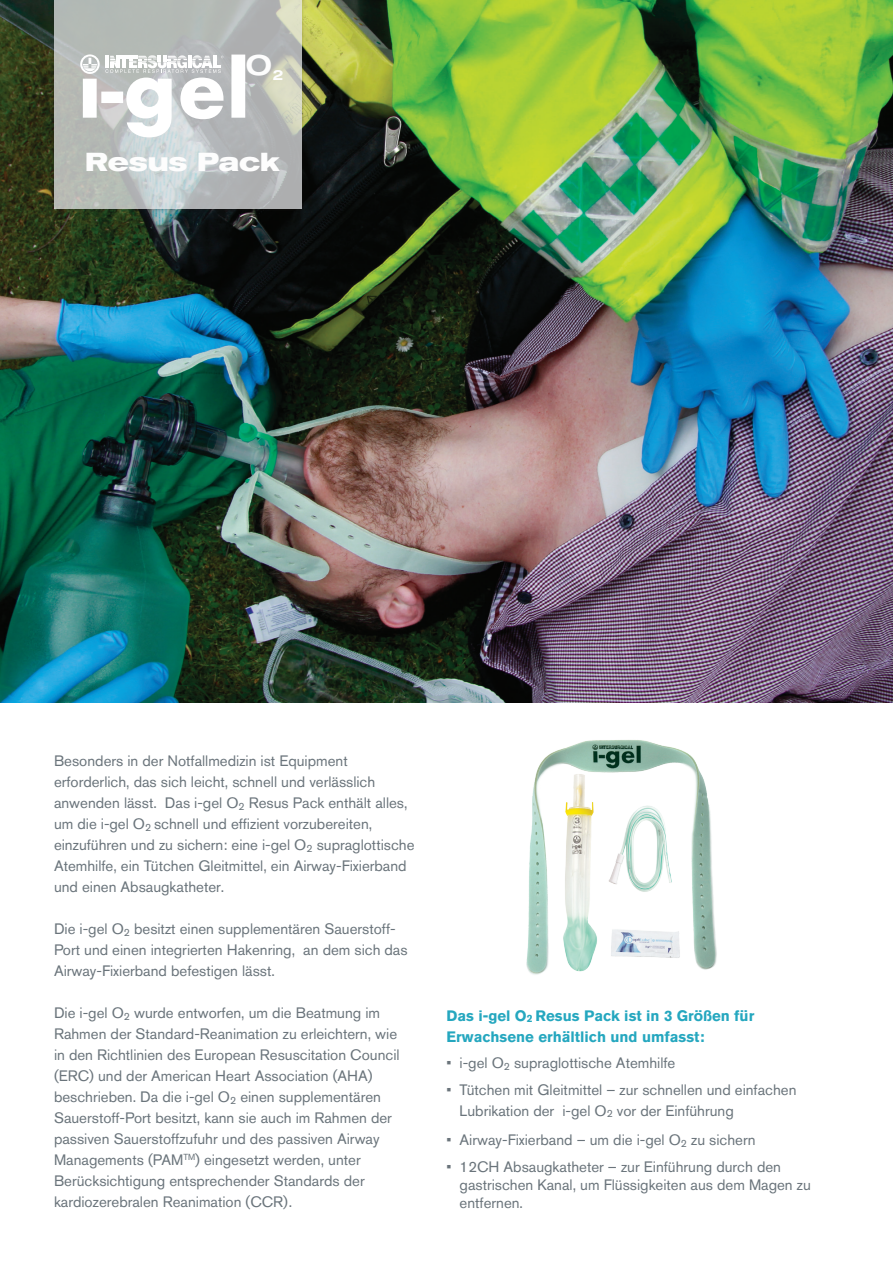
<style>
.page{position:relative;width:893px;height:1263px;background:#fff}
.page>*{position:absolute;margin:0;border:0;box-sizing:border-box;transform-origin:0 0}
.t1{font:500 expanded 28.05px "Akzidenz Grotesk BQ";color:#fdfdfd}
.t2{font:700 expanded 25.8px "Akzidenz Grotesk BQ";color:#fdfdfd}
.t3{font:15px/21px "Akzidenz Grotesk BQ";color:#6a747b}
.t4{font:700 15px/21px "Akzidenz Grotesk BQ";color:#25a7bf}
</style>
<div class="page">
<img style="left:0;top:0;width:893px;height:702px">
<div style="left:51px;top:0;width:254px;height:212px;background:#231f20;opacity:.53"></div>
<svg style="left:54px;top:0;width:247px;height:208px;background:#b8bdba"></svg>
<img style="left:526px;top:740px;width:191px;height:235px">
<img style="left:549px;top:757px;width:51px;height:218px">
<img style="left:605px;top:920px;width:80px;height:42px">
<img style="left:607px;top:803px;width:72px;height:98px">
<svg style="left:80px;top:54px;width:165px;height:83px"></svg>
<h1 class="t1" style="left:245px;top:49px;width:40px">O<sub>2</sub></h1>
<h2 class="t2" style="left:85px;top:147px;width:196px">Resus Pack</h2>
<p class="t3" style="left:54px;top:750px;width:362px">Besonders in der Notfallmedizin ist Equipment erforderlich, das sich leicht, schnell und verlässlich anwenden lässt. Das i-gel O<sub>2</sub> Resus Pack enthält alles, um die i-gel O<sub>2</sub> schnell und effizient vorzubereiten, einzuführen und zu sichern: eine i-gel O<sub>2</sub> supraglottische Atemhilfe, ein Tütchen Gleitmittel, ein Airway-Fixierband und einen Absaugkatheter.</p>
<p class="t3" style="left:54px;top:918px;width:355px">Die i-gel O<sub>2</sub> besitzt einen supplementären Sauerstoff-<br>Port und einen integrierten Hakenring, an dem sich das<br>Airway-Fixierband befestigen lässt.</p>
<p class="t3" style="left:54px;top:1002px;width:347px">Die i-gel O<sub>2</sub> wurde entworfen, um die Beatmung im Rahmen der Standard-Reanimation zu erleichtern, wie in den Richtlinien des European Resuscitation Council (ERC) und der American Heart Association (AHA) beschrieben. Da die i-gel O<sub>2</sub> einen supplementären Sauerstoff-Port besitzt, kann sie auch im Rahmen der passiven Sauerstoffzufuhr und des passiven Airway Managements (PAM<sup>TM</sup>) eingesetzt werden, unter Berücksichtigung entsprechender Standards der kardiozerebralen Reanimation (CCR).</p>
<p class="t4" style="left:446px;top:1005px;width:309px">Das i-gel O<sub>2</sub> Resus Pack ist in 3 Größen für<br>Erwachsene erhältlich und umfasst:</p>
<p class="t3" style="left:446px;top:1053px;width:230px">• i-gel O<sub>2</sub> supraglottische Atemhilfe</p>
<p class="t3" style="left:460px;top:1079px;width:338px;text-indent:-13px">• Tütchen mit Gleitmittel – zur schnellen und einfachen<br>Lubrikation der i-gel O<sub>2</sub> vor der Einführung</p>
<p class="t3" style="left:446px;top:1130px;width:311px">• Airway-Fixierband – um die i-gel O<sub>2</sub> zu sichern</p>
<p class="t3" style="left:460px;top:1158px;width:353px;line-height:18px;text-indent:-13px">• 12CH Absaugkatheter – zur Einführung durch den gastrischen Kanal, um Flüssigkeiten aus dem Magen zu entfernen.</p>
</div>
